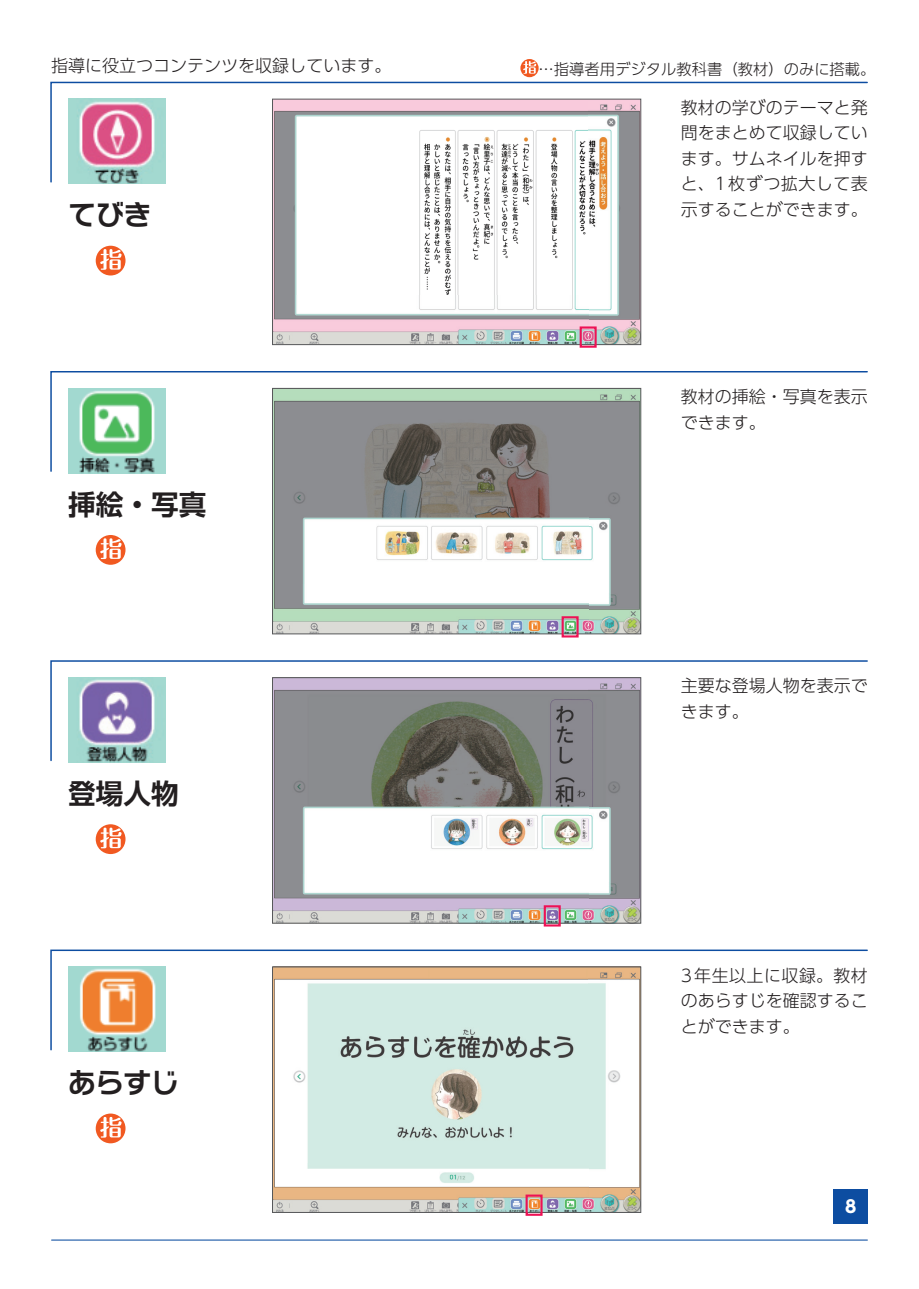
<style>
.page{position:relative;width:919px;height:1289px;background:#fff}
.page>*{position:absolute;margin:0;border:0;box-sizing:border-box;transform-origin:0 0}
.t1{font:700 27.6px "UD Shin Go Pro De";color:#231f20}
.t2{font:700 27.6px "Typelabo N Std De";color:#231f20}
.t3{font:300 16.95px/25.5px "UD Shin Go Pro";color:#231f20;text-align:justify}
.t4{font:700 16.95px "UD Shin Go Pro";color:#fff}
.t5{font:300 15.3px "UD Shin Go Pro";color:#231f20}
</style>
<div class="page">
<div style="left:96px;top:246px;width:29px;height:29px;background:#f15921;border-radius:50%"></div>
<svg style="left:100px;top:249px;width:21px;height:21px"></svg>
<div style="left:96px;top:535px;width:29px;height:29px;background:#f15921;border-radius:50%"></div>
<svg style="left:100px;top:538px;width:21px;height:21px"></svg>
<svg style="left:96px;top:824px;width:29px;height:30px"></svg>
<svg style="left:100px;top:827px;width:21px;height:21px"></svg>
<svg style="left:96px;top:1113px;width:29px;height:30px"></svg>
<svg style="left:100px;top:1116px;width:21px;height:21px"></svg>
<svg style="left:50px;top:81px;width:818px;height:102px"></svg>
<svg style="left:50px;top:371px;width:818px;height:101px"></svg>
<svg style="left:50px;top:660px;width:818px;height:102px"></svg>
<svg style="left:50px;top:949px;width:818px;height:102px"></svg>
<img style="left:274px;top:101px;width:365px;height:242px">
<div style="left:272px;top:99px;width:369px;height:246px;border:1px solid #57585a"></div>
<img style="left:274px;top:390px;width:365px;height:242px">
<div style="left:272px;top:388px;width:369px;height:246px;border:1px solid #57585a"></div>
<img style="left:274px;top:679px;width:365px;height:242px">
<div style="left:272px;top:677px;width:369px;height:246px;border:1px solid #57585a"></div>
<img style="left:274px;top:968px;width:365px;height:242px">
<div style="left:272px;top:966px;width:369px;height:246px;border:1px solid #57585a"></div>
<img style="left:68px;top:99px;width:98px;height:85px">
<img style="left:68px;top:388px;width:98px;height:85px">
<img style="left:68px;top:677px;width:98px;height:85px">
<img style="left:68px;top:966px;width:98px;height:85px">
<hr style="left:52px;top:1239px;width:815px;height:1px;background:#0d4da1">
<svg style="left:520px;top:59px;width:18px;height:18px"></svg>
<svg style="left:523px;top:61px;width:13px;height:13px"></svg>
<div style="left:525px;top:1194px;width:17px;height:21px;border:2px solid #ed1255"></div>
<div style="left:543px;top:905px;width:17px;height:21px;border:2px solid #ed1255"></div>
<div style="left:561px;top:616px;width:17px;height:21px;border:2px solid #ed1255"></div>
<div style="left:579px;top:326px;width:17px;height:22px;border:2px solid #ed1255"></div>
<div style="left:833px;top:1188px;width:34px;height:34px;background:#0d4da1"></div>
<p class="t3" style="left:51px;top:52px;width:342px">指導に役立つコンテンツを収録しています。</p>
<p class="t5" style="left:538px;top:57px;width:338px">…指導者用デジタル教科書（教材）のみに搭載。</p>
<h1 class="t2" style="left:68px;top:194px;width:84px">てびき</h1>
<h1 class="t1" style="left:68px;top:481px;width:140px">挿絵・写真</h1>
<h1 class="t1" style="left:68px;top:771px;width:112px">登場人物</h1>
<h1 class="t2" style="left:68px;top:1061px;width:112px">あらすじ</h1>
<p class="t3" style="left:680px;top:94px;width:189px">教材の学びのテーマと発問をまとめて収録しています。サムネイルを押すと、1枚ずつ拡大して表示することができます。</p>
<p class="t3" style="left:680px;top:383px;width:189px">教材の挿絵・写真を表示できます。</p>
<p class="t3" style="left:680px;top:672px;width:189px">主要な登場人物を表示できます。</p>
<p class="t3" style="left:680px;top:961px;width:189px">3年生以上に収録。教材のあらすじを確認することができます。</p>
<p class="t4" style="left:845px;top:1192px;width:13px">8</p>
</div>
